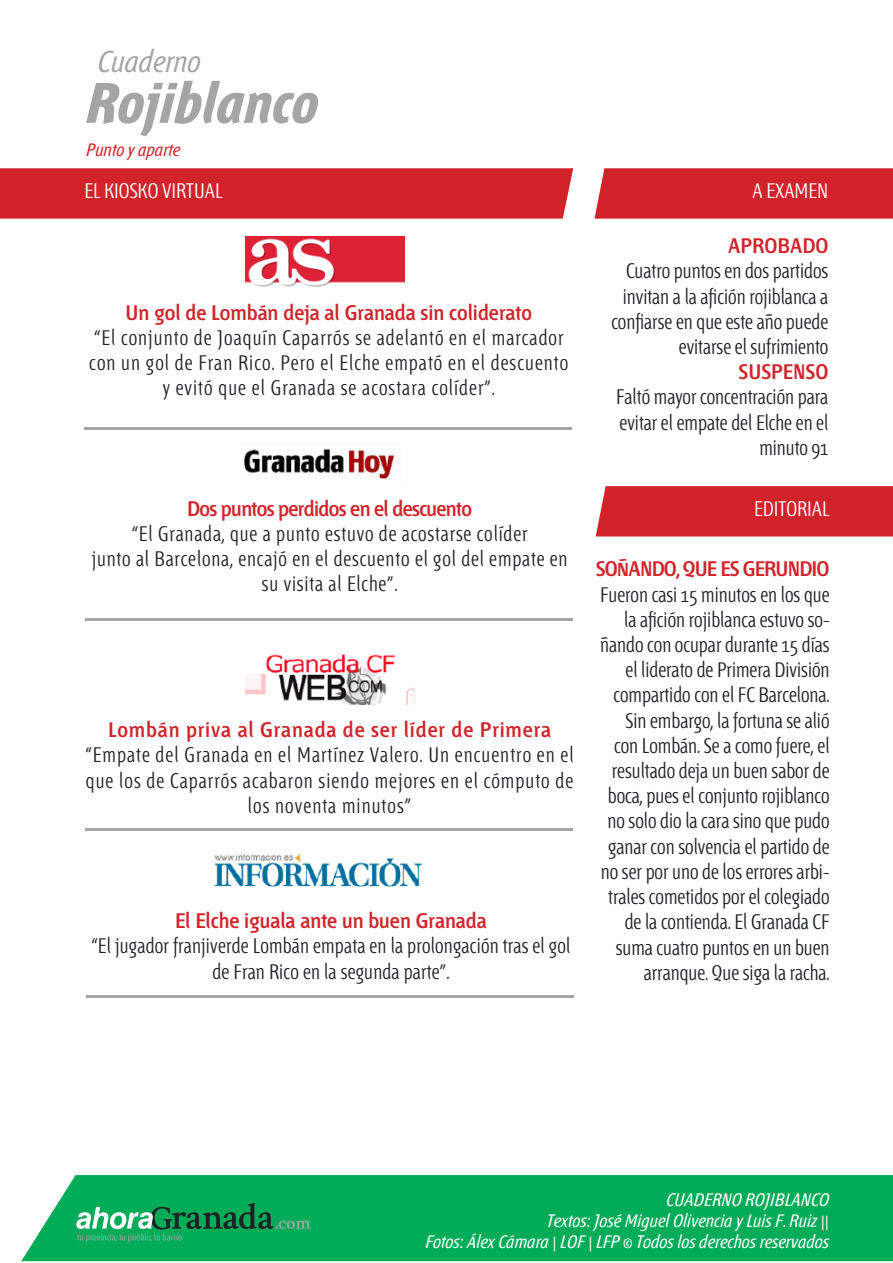
<style>
.page{position:relative;width:893px;height:1263px;background:#fff}
.page>*{position:absolute;margin:0;border:0;box-sizing:border-box;transform-origin:0 0}
.t1{font:italic 700 57px "Fontana ND Ee Os F";color:#a4a6a6}
.t2{font:italic 30px "Fontana ND Aa Os F";color:#a4a6a6}
.t3{font:300 21px/25.2px "Fontana ND Cc Os F";color:#1f2224;text-align:right}
.t4{font:300 21px/25.2px "Fontana ND Cc Os F";letter-spacing:.05em;color:#1f2224;text-align:center}
.t5{font:300 21px/25.2px "Fontana ND Cc Os F";letter-spacing:.04em;color:#1f2224;text-align:center}
.t6{font:600 21px "Fontana ND Cc Os F";color:#d2232a}
.t7{font:600 21px "Fontana ND Cc Os F";letter-spacing:.04em;color:#d2232a}
.t8{font:300 21px "Fontana ND Cc Os F";color:#fff}
.t9{font:600 21px "Fontana ND Cc Os F";letter-spacing:-.03em;color:#d2232a}
.t10{font:600 21px "Fontana ND Cc Os F";letter-spacing:-.04em;color:#d2232a}
.t11{font:italic 18px "Fontana ND Aa Os F";color:#fff}
.t12{font:italic 18px "Fontana ND Aa Os F";color:#d2232a}
</style>
<div class="page">
<div style="left:21px;top:1175px;width:872px;height:86px;background:#00ac58"></div>
<svg style="left:76px;top:1203px;width:234px;height:39px;background:#1da362"></svg>
<div style="left:0;top:168px;width:573px;height:51px;background:#d2232a"></div>
<div style="left:594px;top:168px;width:299px;height:51px;background:#d2232a"></div>
<div style="left:596px;top:486px;width:297px;height:50px;background:#d2232a"></div>
<hr style="left:84px;top:427px;width:488px;height:3px;background:#a4a6a6">
<hr style="left:86px;top:995px;width:488px;height:3px;background:#a4a6a6">
<hr style="left:85px;top:618px;width:488px;height:2px;background:#a4a6a6">
<hr style="left:85px;top:828px;width:488px;height:3px;background:#a4a6a6">
<img style="left:246px;top:236px;width:158px;height:51px">
<img style="left:214px;top:853px;width:209px;height:34px">
<img style="left:245px;top:654px;width:170px;height:50px">
<img style="left:244px;top:448px;width:151px;height:31px">
<h2 class="t2" style="left:98px;top:47px;width:105px">Cuaderno</h2>
<h1 class="t1" style="left:86px;top:76px;width:234px">Rojiblanco</h1>
<p class="t12" style="left:86px;top:141px;width:95px">Punto y aparte</p>
<p class="t8" style="left:84px;top:181px;width:140px">EL KIOSKO VIRTUAL</p>
<p class="t8" style="left:752px;top:181px;width:77px">A EXAMEN</p>
<p class="t6" style="left:126px;top:302px;width:408px">Un gol de Lombán deja al Granada sin coliderato</p>
<p class="t4" style="left:89px;top:326px;width:480px">“El conjunto de Joaquín Caparrós se adelantó en el marcador con un gol de Fran Rico. Pero el Elche empató en el descuento y evitó que el Granada se acostara colíder”.</p>
<p class="t9" style="left:187px;top:499px;width:286px">Dos puntos perdidos en el descuento</p>
<p class="t5" style="left:92px;top:522px;width:477px">“El Granada, que a punto estuvo de acostarse colíder<br>junto al Barcelona, encajó en el descuento el gol del empate en su visita al Elche”.</p>
<p class="t7" style="left:108px;top:720px;width:444px">Lombán priva al Granada de ser líder de Primera</p>
<p class="t4" style="left:85px;top:744px;width:490px">“Empate del Granada en el Martínez Valero. Un encuentro en el que los de Caparrós acabaron siendo mejores en el cómputo de los noventa minutos”</p>
<p class="t6" style="left:175px;top:911px;width:313px">El Elche iguala ante un buen Granada</p>
<p class="t3" style="left:91px;top:935px;width:480px;text-align:center">“El jugador franjiverde Lombán empata en la prolongación tras el gol de Fran Rico en la segunda parte”.</p>
<p class="t6" style="left:728px;top:236px;width:102px">APROBADO</p>
<p class="t3" style="left:611px;top:260px;width:218px">Cuatro puntos en dos partidos invitan a la afición rojiblanca a confiarse en que este año puede evitarse el sufrimiento</p>
<p class="t6" style="left:738px;top:362px;width:91px">SUSPENSO</p>
<p class="t3" style="left:616px;top:386px;width:214px">Faltó mayor concentración para evitar el empate del Elche en el minuto 91</p>
<p class="t8" style="left:754px;top:499px;width:77px">EDITORIAL</p>
<p class="t10" style="left:596px;top:559px;width:235px">SOÑANDO, QUE ES GERUNDIO</p>
<p class="t3" style="left:600px;top:583px;width:231px">Fueron casi 15 minutos en los que la afición rojiblanca estuvo so&shy;ñando con ocupar durante 15 días el liderato de Primera División compartido con el FC Barcelona.<br>Sin embargo, la fortuna se alió con Lombán. Se a como fuere, el resultado deja un buen sabor de boca, pues el conjunto rojiblanco no solo dio la cara sino que pudo ganar con solvencia el partido de no ser por uno de los errores arbi&shy;trales cometidos por el colegiado de la contienda. El Granada CF suma cuatro puntos en un buen arranque. Que siga la racha.</p>
<p class="t11" style="left:666px;top:1191px;width:164px">CUADERNO ROJIBLANCO</p>
<p class="t11" style="left:547px;top:1212px;width:284px">Textos: José Miguel Olivencia y Luis F. Ruiz ||</p>
<p class="t11" style="left:425px;top:1233px;width:405px">Fotos: Álex Cámara | LOF | LFP © Todos los derechos reservados</p>
</div>
